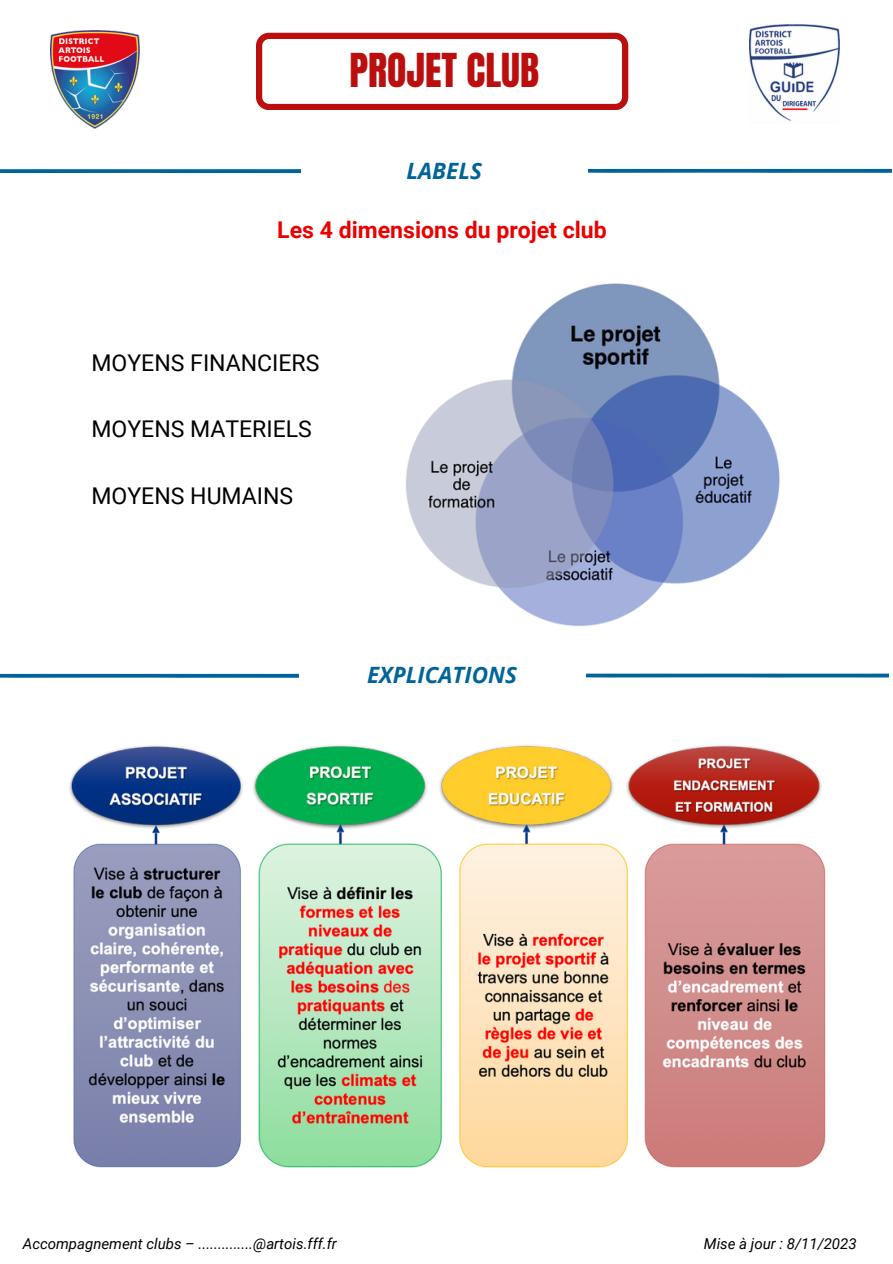
<style>
.page{position:relative;width:893px;height:1264px;background:#fff}
.page>*{position:absolute;margin:0;border:0;box-sizing:border-box;transform-origin:0 0}
.t1{font:39.75px "Anton";color:#bb0f0f}
.t2{font:23.1px "Roboto";color:#000}
.t3{font:700 23.1px "Roboto";color:#ea0000}
.t4{font:italic 700 22.5px "Open Sans";color:#00649b}
.t5{font:italic 15px "Roboto";color:#000}
</style>
<div class="page">
<svg style="left:256px;top:33px;width:372px;height:77px"></svg>
<svg style="left:0;top:169px;width:300px;height:5px"></svg>
<svg style="left:588px;top:168px;width:302px;height:5px"></svg>
<img style="left:50px;top:31px;width:89px;height:97px">
<img style="left:749px;top:25px;width:90px;height:96px">
<img style="left:406px;top:283px;width:373px;height:343px">
<svg style="left:0;top:673px;width:298px;height:5px"></svg>
<svg style="left:586px;top:673px;width:302px;height:5px;background:#3c88b2"></svg>
<img style="left:69px;top:745px;width:756px;height:421px">
<p class="t1" style="left:349px;top:42px;width:191px">PROJET CLUB</p>
<p class="t4" style="left:406px;top:155px;width:77px">LABELS</p>
<p class="t3" style="left:277px;top:217px;width:331px">Les 4 dimensions du projet club</p>
<p class="t2" style="left:91px;top:349px;width:229px">MOYENS FINANCIERS</p>
<p class="t2" style="left:91px;top:416px;width:222px">MOYENS MATERIELS</p>
<p class="t2" style="left:91px;top:482px;width:203px">MOYENS HUMAINS</p>
<p class="t4" style="left:367px;top:659px;width:151px">EXPLICATIONS</p>
<p class="t5" style="left:23px;top:1234px;width:315px">Accompagnement clubs – ..............@artois.fff.fr</p>
<p class="t5" style="left:703px;top:1234px;width:154px">Mise à jour : 8/11/2023</p>
</div>
